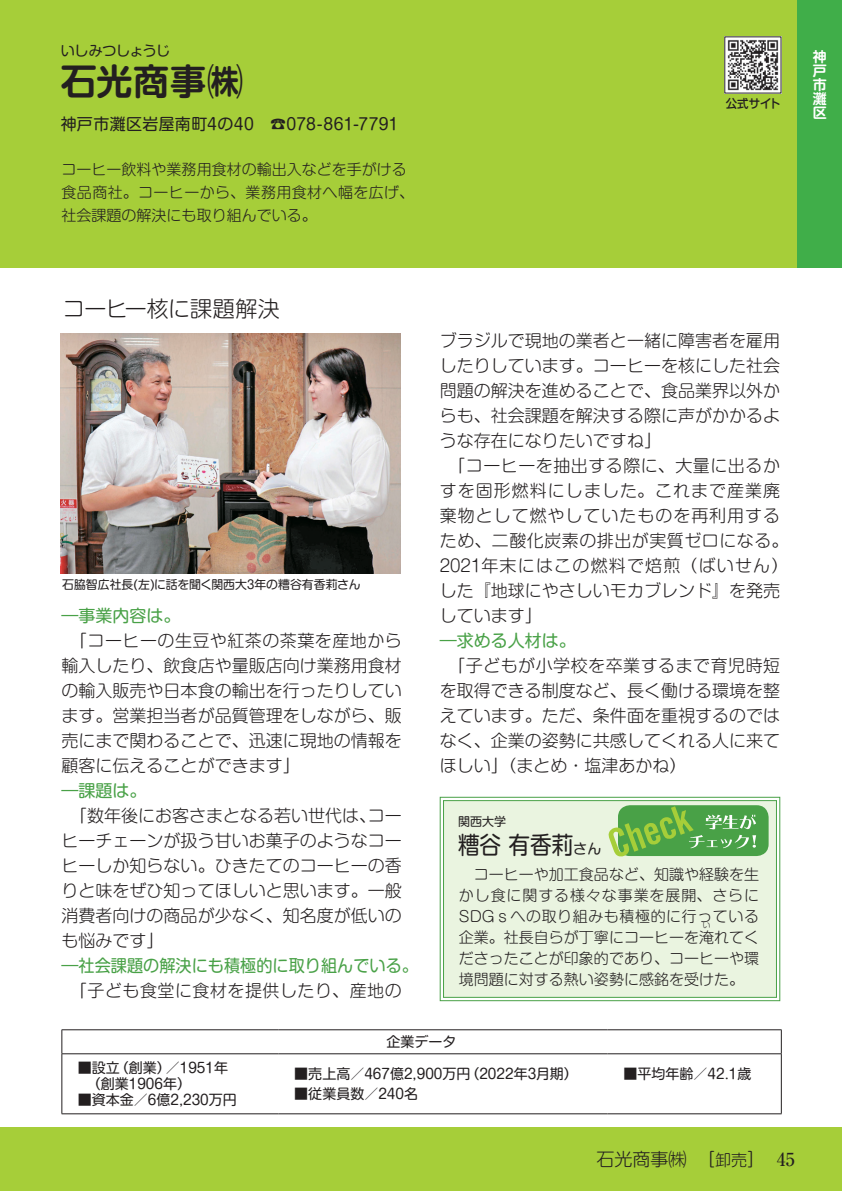
<style>
.page{position:relative;width:842px;height:1191px;background:#fff}
.page>*{position:absolute;margin:0;border:0;box-sizing:border-box;transform-origin:0 0}
.t1{font:700 36px "Shin M Go Pro De";color:#231f20}
.t2{font:24px "Shin M Go Pro";color:#231f20;scale:.9 1}
.t3{font:300 22px "Shin M Go Pro";letter-spacing:-.005em;color:#231f20}
.t4{font:300 18px "Shin M Go Pro";color:#231f20}
.t5{font:500 18px "Ryumin Pro";color:#231f20}
.t6{font:300 17px/25px "Shin M Go Pro";color:#231f20;text-align:justify}
.t7{font:17px "Shin M Go Pro";color:#49a147}
.t8{font:300 17px "Shin M Go Pro";letter-spacing:.03em;color:#231f20}
.t9{font:16px "Shin M Go Pro";letter-spacing:.02em;color:#231f20}
.t10{font:300 15px/21px "Shin M Go Pro";color:#231f20}
.t11{font:14px/16px "Shin M Go Pro";color:#231f20}
.t12{font:14px "Shin M Go Pro";letter-spacing:-.025em;color:#231f20}
.t13{font:700 14px/14px "Shin M Go Pro De";color:#fff;text-align:justify}
.t14{font:12px "Shin M Go Pro";color:#231f20}
.t15{font:500 12px "Shin M Go Pro";letter-spacing:-.005em;color:#231f20;scale:.95 1}
.t16{font:300 7.6px "Shin M Go Pro";color:#231f20}
.s1{font-size:14px}
.s2{font-size:16px}
</style>
<div class="page">
<div style="left:0;top:1127px;width:841px;height:64px;background:#a6ce39"></div>
<div style="left:0;top:0;width:841px;height:267px;background:#a6ce39"></div>
<div style="left:797px;top:0;width:44px;height:267px;background:#40ae49"></div>
<img style="left:726px;top:39px;width:53px;height:52px">
<svg style="left:439px;top:796px;width:341px;height:205px"></svg>
<div style="left:443px;top:800px;width:334px;height:198px;background:#eaf4e0"></div>
<div style="left:618px;top:805px;width:150px;height:51px;background:#49a147;border-radius:12px"></div>
<svg style="left:608px;top:806px;width:148px;height:50px"></svg>
<hr style="left:62px;top:1029px;width:216px;height:1px;background:#231f20">
<svg style="left:61px;top:1030px;width:1px;height:23px"></svg>
<hr style="left:278px;top:1029px;width:329px;height:1px;background:#231f20">
<hr style="left:607px;top:1029px;width:174px;height:1px;background:#231f20">
<svg style="left:780px;top:1030px;width:1px;height:23px"></svg>
<hr style="left:62px;top:1053px;width:216px;height:1px;background:#231f20">
<hr style="left:61px;top:1054px;width:1px;height:59px;background:#231f20">
<hr style="left:278px;top:1053px;width:329px;height:1px;background:#231f20">
<hr style="left:607px;top:1053px;width:174px;height:1px;background:#231f20">
<hr style="left:780px;top:1054px;width:1px;height:59px;background:#231f20">
<hr style="left:62px;top:1113px;width:216px;height:1px;background:#231f20">
<hr style="left:278px;top:1113px;width:329px;height:1px;background:#231f20">
<hr style="left:607px;top:1113px;width:174px;height:1px;background:#231f20">
<img style="left:61px;top:333px;width:340px;height:240px">
<p class="t12" style="left:61px;top:39px;width:111px">いしみつしょうじ</p>
<h1 class="t1" style="left:61px;top:52px;width:184px">石光商事㈱</h1>
<p class="t9" style="left:61px;top:111px;width:339px">神戸市灘区岩屋南町4の40　☎078-861-7791</p>
<p class="t10" style="left:62px;top:156px;width:354px;line-height:23px">コーヒー飲料や業務用食材の輸出入などを手がける食品商社。コーヒーから、業務用食材へ幅を広げ、社会課題の解決にも取り組んでいる。</p>
<p class="t15" style="left:725px;top:94px;width:59px">公式サイト</p>
<p class="t13" style="left:812px;top:48px;width:15px">神戸市灘区</p>
<p class="t3" style="left:63px;top:291px;width:218px">コーヒー核に課題解決</p>
<p class="t14" style="left:62px;top:575px;width:300px">石脇智広社長(左)に話を聞く関西大３年の糟谷有香莉さん</p>
<p class="t7" style="left:62px;top:601px;width:120px">―事業内容は。</p>
<p class="t6" style="left:62px;top:626px;width:342px">　「コーヒーの生豆や紅茶の茶葉を産地から輸入したり、飲食店や量販店向け業務用食材の輸入販売や日本食の輸出を行ったりしています。営業担当者が品質管理をしながら、販売にまで関わることで、迅速に現地の情報を顧客に伝えることができます」</p>
<p class="t7" style="left:62px;top:777px;width:86px">―課題は。</p>
<p class="t6" style="left:62px;top:801px;width:342px">　「数年後にお客さまとなる若い世代は、コーヒーチェーンが扱う甘いお菓子のようなコーヒーしか知らない。ひきたてのコーヒーの香りと味をぜひ知ってほしいと思います。一般消費者向けの商品が少なく、知名度が低いのも悩みです」</p>
<p class="t7" style="left:62px;top:951px;width:358px">―社会課題の解決にも積極的に取り組んでいる。</p>
<p class="t8" style="left:62px;top:977px;width:341px">　「子ども食堂に食材を提供したり、産地の</p>
<p class="t6" style="left:440px;top:326px;width:350px;text-align:left">ブラジルで現地の業者と一緒に障害者を雇用したりしています。コーヒーを核にした社会問題の解決を進めることで、食品業界以外からも、社会課題を解決する際に声がかかるような存在になりたいですね」<br>　「コーヒーを抽出する際に、大量に出るかすを固形燃料にしました。これまで産業廃棄物として燃やしていたものを再利用するため、二酸化炭素の排出が実質ゼロになる。<br>2021年末にはこの燃料で焙煎（ばいせん）した『地球にやさしいモカブレンド』を発売しています」</p>
<p class="t7" style="left:440px;top:627px;width:137px">―求める人材は。</p>
<p class="t6" style="left:440px;top:651px;width:342px">　「子どもが小学校を卒業するまで育児時短を取得できる制度など、長く働ける環境を整えています。ただ、条件面を重視するのではなく、企業の姿勢に共感してくれる人に来てほしい」（まとめ・塩津あかね）</p>
<p class="t14" style="left:458px;top:812px;width:49px">関西大学</p>
<h2 class="t2" style="left:458px;top:825px;width:161px">糟谷 有香莉<span class="s1">さん</span></h2>
<p class="t10" style="left:459px;top:861px;width:302px;text-align:justify">　コーヒーや加工食品など、知識や経験を生かし食に関する様々な事業を展開、さらにSDGｓへの取り組みも積極的に行っている企業。社長自らが丁寧にコーヒーを淹れてく</p>
<p class="t16" style="left:702px;top:919px;width:9px">い</p>
<p class="t10" style="left:459px;top:945px;width:301px">ださったことが印象的であり、コーヒーや環境問題に対する熱い姿勢に感銘を受けた。</p>
<p class="t11" style="left:78px;top:1058px;width:152px">■設立（創業）／1951年　（創業1906年）</p>
<p class="t11" style="left:78px;top:1090px;width:160px">■資本金／6億2,230万円</p>
<p class="t11" style="left:386px;top:1032px;width:71px">企業データ</p>
<p class="t11" style="left:294px;top:1064px;width:285px">■売上高／467億2,900万円（2022年3月期）</p>
<p class="t11" style="left:294px;top:1084px;width:125px">■従業員数／240名</p>
<p class="t11" style="left:623px;top:1064px;width:129px">■平均年齢／42.1歳</p>
<p class="t4" style="left:596px;top:1145px;width:170px">石光商事㈱　［<span class="s2">卸売</span>］</p>
<p class="t5" style="left:776px;top:1145px;width:19px">45</p>
</div>
